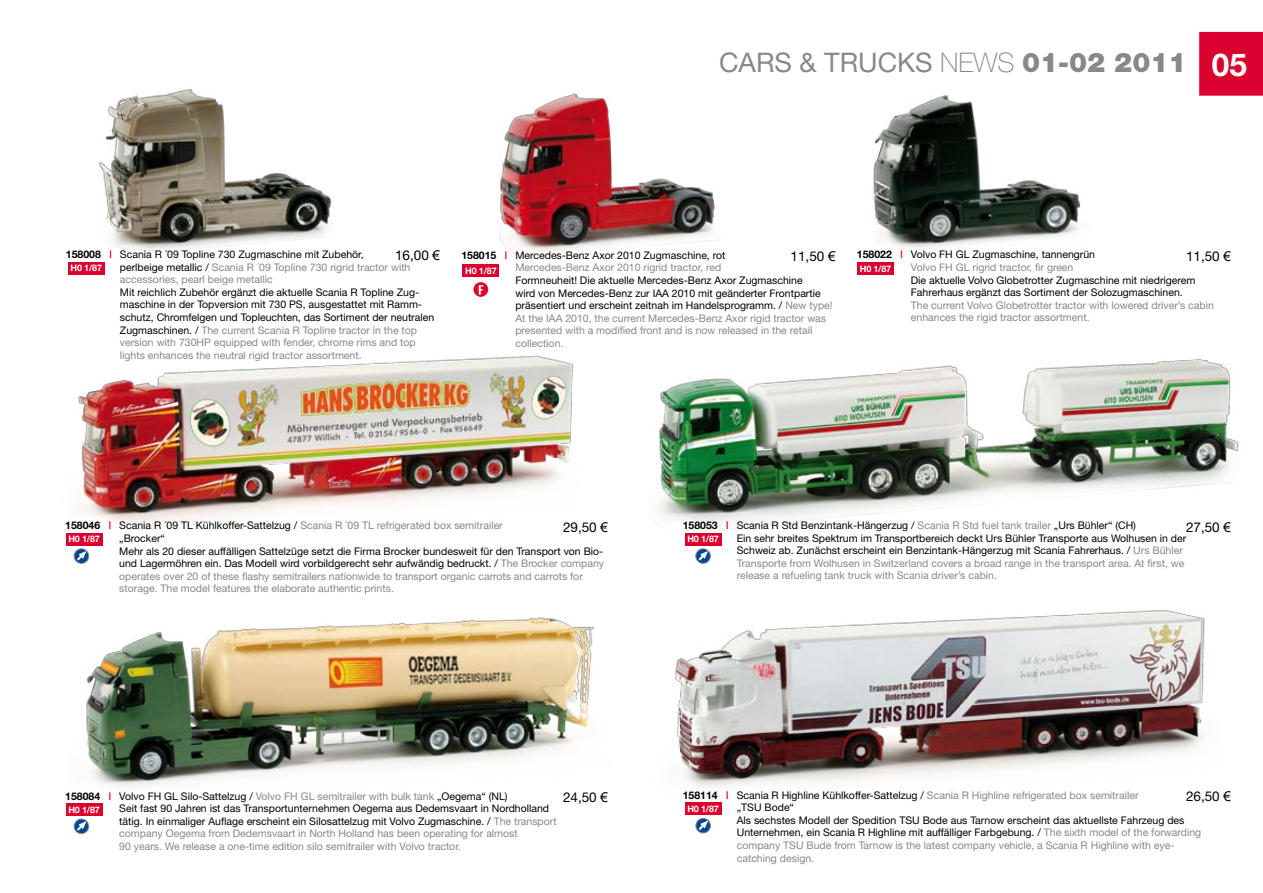
<style>
.page{position:relative;width:1263px;height:893px;background:#fff}
.page>*{position:absolute;margin:0;border:0;box-sizing:border-box;transform-origin:0 0}
.t1{font:700 31.5px "Helvetica Neue";color:#fff}
.t2{font:27px "Helvetica Neue";color:#87888a}
.t3{font:13.5px "Helvetica Neue";color:#000}
.t4{font:10.5px/12.6px "Helvetica Neue";color:#000}
.t5{font:10.5px/12.6px "Helvetica Neue";color:#87888a}
.t6{font:700 9px "Helvetica Neue";letter-spacing:-.02em;color:#fff}
.s1{font-weight:100}
.s2{font-weight:900}
.s3{font-weight:700;color:#000}
.s4{font-weight:700;color:#dc002e}
.s5{color:#000}
.s6{color:#87888a}
.s7{font-family:"Arial"}
.s8{font-weight:700}
</style>
<div class="page">
<img style="left:86px;top:617px;width:509px;height:170px">
<img style="left:873px;top:95px;width:208px;height:153px">
<img style="left:499px;top:93px;width:219px;height:162px">
<img style="left:99px;top:89px;width:233px;height:162px">
<img style="left:78px;top:355px;width:495px;height:169px">
<img style="left:658px;top:358px;width:581px;height:185px">
<img style="left:675px;top:609px;width:530px;height:178px">
<div style="left:1199px;top:32px;width:64px;height:64px;background:#dc002e"></div>
<div style="left:68px;top:262px;width:37px;height:12px;background:#dc002e"></div>
<div style="left:462px;top:265px;width:37px;height:12px;background:#dc002e"></div>
<svg style="left:473px;top:282px;width:15px;height:15px"></svg>
<svg style="left:479px;top:285px;width:4px;height:10px"></svg>
<div style="left:857px;top:262px;width:37px;height:12px;background:#dc002e"></div>
<div style="left:66px;top:533px;width:37px;height:12px;background:#dc002e"></div>
<div style="left:74px;top:549px;width:15px;height:14px;border:1px solid #87888a;border-radius:50%"></div>
<svg style="left:75px;top:551px;width:11px;height:12px"></svg>
<div style="left:685px;top:533px;width:36px;height:12px;background:#dc002e"></div>
<div style="left:696px;top:549px;width:14px;height:14px;border:1px solid #87888a;border-radius:50%"></div>
<svg style="left:696px;top:551px;width:12px;height:12px"></svg>
<div style="left:66px;top:803px;width:37px;height:13px;background:#dc002e"></div>
<svg style="left:74px;top:819px;width:15px;height:15px"></svg>
<div style="left:74px;top:819px;width:15px;height:15px;border:1px solid #87888a;border-radius:50%"></div>
<svg style="left:75px;top:822px;width:11px;height:11px"></svg>
<div style="left:685px;top:803px;width:36px;height:12px;background:#dc002e"></div>
<svg style="left:696px;top:818px;width:14px;height:15px"></svg>
<div style="left:696px;top:818px;width:15px;height:15px;border:1px solid #87888a;border-radius:50%"></div>
<svg style="left:696px;top:821px;width:12px;height:11px"></svg>
<h2 class="t2" style="left:719px;top:47px;width:469px">CARS &amp; TRUCKS <span class="s1">NEWS</span> <span class="s2">01-02 2011</span></h2>
<h1 class="t1" style="left:1212px;top:45px;width:37px">05</h1>
<p class="t5" style="left:120px;top:248px;width:292px;text-indent:-54px"><span class="s3">158008</span> <span class="s4">|</span> <span class="s5">Scania R ´09 Topline 730 Zugmaschine mit Zubehör,<br>perlbeige metallic /</span> Scania R ´09 Topline 730 rigrid tractor with accessories, pearl beige metallic</p>
<p class="t4" style="left:120px;top:286px;width:316px">Mit reichlich Zubehör ergänzt die aktuelle Scania R Topline Zug&shy;maschine in der Topversion mit 730 PS, ausgestattet mit Ramm&shy;schutz, Chromfelgen und Topleuchten, das Sortiment der neutralen Zugmaschinen. / <span class="s6">The current Scania R Topline tractor in the top version with 730HP equipped with fender, chrome rims and top lights enhances the neutral rigid tractor assortment.</span></p>
<p class="t3" style="left:395px;top:248px;width:47px">16,00 <span class="s7">€</span></p>
<p class="t3" style="left:790px;top:248px;width:47px">11,50 <span class="s7">€</span></p>
<p class="t3" style="left:1186px;top:248px;width:47px">11,50 <span class="s7">€</span></p>
<p class="t4" style="left:911px;top:248px;width:186px;text-indent:-54px"><span class="s8">158022</span> <span class="s4">|</span> Volvo FH GL Zugmaschine, tannengrün<br><span class="s6">Volvo FH GL rigrid tractor, fir green</span></p>
<p class="t4" style="left:911px;top:273px;width:286px">Die aktuelle Volvo Globetrotter Zugmaschine mit niedrigerem<br>Fahrerhaus ergänzt das Sortiment der Solozugmaschinen.</p>
<p class="t5" style="left:911px;top:299px;width:304px">The current Volvo Globetrotter tractor with lowered driver’s cabin enhances the rigid tractor assortment.</p>
<p class="t5" style="left:515px;top:249px;width:212px;text-indent:-54px"><span class="s3">158015</span> <span class="s4">|</span> <span class="s5">Mercedes-Benz Axor 2010 Zugmaschine, rot<br></span>Mercedes-Benz Axor 2010 rigrid tractor, red</p>
<p class="t4" style="left:515px;top:274px;width:319px">Formneuheit! Die aktuelle Mercedes-Benz Axor Zugmaschine<br>wird von Mercedes-Benz zur IAA 2010 mit geänderter Frontpartie präsentiert und erscheint zeitnah im Handelsprogramm. / <span class="s6">New type!<br>At the IAA 2010, the current Mercedes-Benz Axor rigid tractor was presented with a modified front and is now released in the retail collection.</span></p>
<p class="t6" style="left:71px;top:262px;width:33px">H0 1/87</p>
<p class="t6" style="left:465px;top:265px;width:33px">H0 1/87</p>
<p class="t6" style="left:860px;top:263px;width:33px">H0 1/87</p>
<p class="t4" style="left:119px;top:519px;width:486px;text-indent:-54px"><span class="s8">158046</span> <span class="s4">|</span> Scania R ´09 TL Kühlkoffer-Sattelzug / <span class="s6">Scania R ´09 TL refrigerated box semitrailer<br></span>„Brocker“<br>Mehr als 20 dieser auffälligen Sattelzüge setzt die Firma Brocker bundesweit für den Transport von Bio&shy;und Lagermöhren ein. Das Modell wird vorbildgerecht sehr aufwändig bedruckt. / <span class="s6">The Brocker company operates over 20 of these flashy semitrailers nationwide to transport organic carrots and carrots for storage. The model features the elaborate authentic prints.</span></p>
<p class="t4" style="left:737px;top:519px;width:451px;text-indent:-54px"><span class="s8">158053</span> <span class="s4">|</span> Scania R Std Benzintank-Hängerzug / <span class="s6">Scania R Std fuel tank trailer</span> „Urs Bühler“ (CH)<br>Ein sehr breites Spektrum im Transportbereich deckt Urs Bühler Transporte aus Wolhusen in der Schweiz ab. Zunächst erscheint ein Benzintank-Hängerzug mit Scania Fahrerhaus. / <span class="s6">Urs Bühler Transporte from Wolhusen in Switzerland covers a broad range in the transport area. At first, we release a refueling tank truck with Scania driver’s cabin.</span></p>
<p class="t3" style="left:563px;top:519px;width:47px">29,50 <span class="s7">€</span></p>
<p class="t3" style="left:1186px;top:519px;width:47px">27,50 <span class="s7">€</span></p>
<p class="t6" style="left:68px;top:534px;width:33px">H0 1/87</p>
<p class="t6" style="left:687px;top:533px;width:33px">H0 1/87</p>
<p class="t4" style="left:119px;top:789px;width:439px;text-indent:-54px"><span class="s8">158084</span> <span class="s4">|</span> Volvo FH GL Silo-Sattelzug / <span class="s6">Volvo FH GL semitrailer with bulk tank</span> „Oegema“ (NL)<br>Seit fast 90 Jahren ist das Transportunternehmen Oegema aus Dedemsvaart in Nordholland tätig. In einmaliger Auflage erscheint ein Silosattelzug mit Volvo Zugmaschine. / <span class="s6">The transport company Oegema from Dedemsvaart in North Holland has been operating for almost<br>90 years. We release a one-time edition silo semitrailer with Volvo tractor.</span></p>
<p class="t4" style="left:737px;top:788px;width:466px;text-indent:-54px"><span class="s8">158114</span> <span class="s4">|</span> Scania R Highline Kühlkoffer-Sattelzug / <span class="s6">Scania R Highline refrigerated box semitrailer<br></span>„TSU Bode“<br>Als sechstes Modell der Spedition TSU Bode aus Tarnow erscheint das aktuellste Fahrzeug des Unternehmen, ein Scania R Highline mit auffälliger Farbgebung. / <span class="s6">The sixth model of the forwarding company TSU Bude from Tarnow is the latest company vehicle, a Scania R Highline with eye&shy;catching design.</span></p>
<p class="t3" style="left:563px;top:789px;width:47px">24,50 <span class="s7">€</span></p>
<p class="t3" style="left:1186px;top:788px;width:47px">26,50 <span class="s7">€</span></p>
<p class="t6" style="left:68px;top:804px;width:33px">H0 1/87</p>
<p class="t6" style="left:687px;top:803px;width:33px">H0 1/87</p>
</div>
